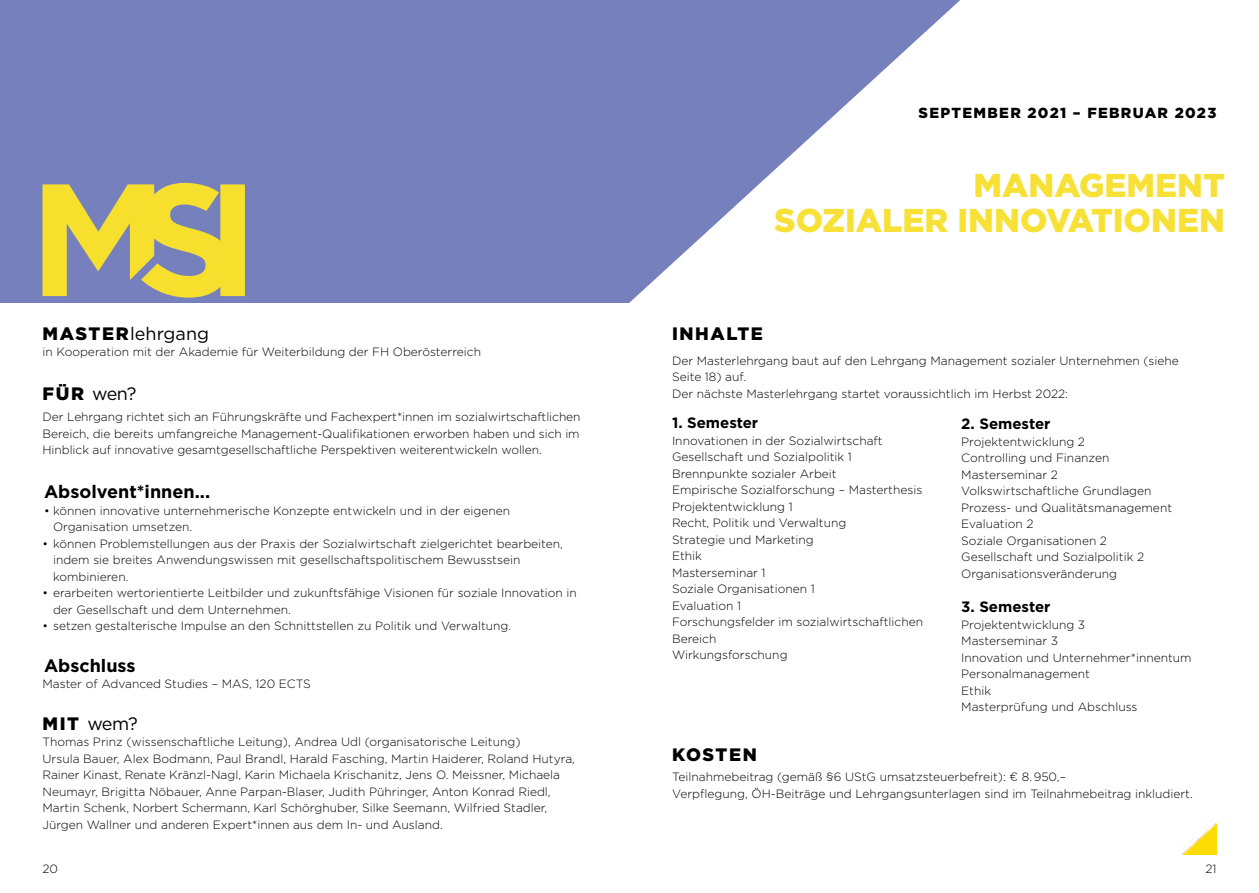
<style>
.page{position:relative;width:1259px;height:893px;background:#fff}
.page>*{position:absolute;margin:0;border:0;box-sizing:border-box;transform-origin:0 0}
.t1{font:900 33px/34.5px "Gotham";color:#f7e02d;text-align:right}
.t2{font:18px "Gotham";color:#000}
.t3{font:700 18px "Gotham";color:#000}
.t4{font:900 18px "Gotham";letter-spacing:.09em;color:#000}
.t5{font:700 15px "Gotham";color:#000}
.t6{font:900 14.55px "Gotham";letter-spacing:.09em;color:#000}
.t7{font:300 12px/16.5px "Gotham";color:#000}
.s1{font-weight:900}
</style>
<div class="page">
<div style="left:0;top:0;width:977px;height:303px;background:#7680bd"></div>
<svg style="left:629px;top:0;width:348px;height:303px;fill:#fff"></svg>
<img style="left:1181px;top:823px;width:35px;height:32px">
<svg style="left:43px;top:183px;width:202px;height:115px"></svg>
<p class="t6" style="left:918px;top:103px;width:299px">SEPTEMBER 2021 – FEBRUAR 2023</p>
<h2 class="t2" style="left:43px;top:322px;width:168px"><span class="s1">MASTER</span>lehrgang</h2>
<p class="t7" style="left:43px;top:343px;width:440px">in Kooperation mit der Akademie für Weiterbildung der FH Oberösterreich</p>
<h2 class="t2" style="left:43px;top:382px;width:96px"><span class="s1">FÜR</span> wen?</h2>
<p class="t7" style="left:43px;top:408px;width:539px;text-align:justify">Der Lehrgang richtet sich an Führungskräfte und Fachexpert*innen im sozialwirtschaftlichen Bereich, die bereits umfangreiche Management-Qualifikationen erworben haben und sich im Hinblick auf innovative gesamtgesellschaftliche Perspektiven weiterentwickeln wollen.</p>
<h2 class="t3" style="left:44px;top:480px;width:168px">Absolvent*innen...</h2>
<p class="t7" style="left:53px;top:502px;width:458px;text-indent:-9px">• können innovative unternehmerische Konzepte entwickeln und in der eigenen<br>Organisation umsetzen.</p>
<p class="t7" style="left:53px;top:535px;width:511px;text-indent:-10px">• können Problemstellungen aus der Praxis der Sozialwirtschaft zielgerichtet bearbeiten, indem sie breites Anwendungswissen mit gesellschaftspolitischem Bewusstsein kombinieren.</p>
<p class="t7" style="left:53px;top:584px;width:525px;text-indent:-10px">• erarbeiten wertorientierte Leitbilder und zukunftsfähige Visionen für soziale Innovation in der Gesellschaft und dem Unternehmen.</p>
<p class="t7" style="left:43px;top:617px;width:470px">• setzen gestalterische Impulse an den Schnittstellen zu Politik und Verwaltung.</p>
<h2 class="t3" style="left:44px;top:653px;width:93px">Abschluss</h2>
<p class="t7" style="left:43px;top:675px;width:270px">Master of Advanced Studies – MAS, 120 ECTS</p>
<h2 class="t2" style="left:43px;top:712px;width:97px"><span class="s1">MIT</span> wem?</h2>
<p class="t7" style="left:43px;top:733px;width:534px">Thomas Prinz (wissenschaftliche Leitung), Andrea Udl (organisatorische Leitung)<br>Ursula Bauer, Alex Bodmann, Paul Brandl, Harald Fasching, Martin Haiderer, Roland Hutyra, Rainer Kinast, Renate Kränzl-Nagl, Karin Michaela Krischanitz, Jens O. Meissner, Michaela Neumayr, Brigitta Nöbauer, Anne Parpan-Blaser, Judith Pühringer, Anton Konrad Riedl, Martin Schenk, Norbert Schermann, Karl Schörghuber, Silke Seemann, Wilfried Stadler, Jürgen Wallner und anderen Expert*innen aus dem In- und Ausland.</p>
<h1 class="t1" style="left:774px;top:168px;width:452px">MANAGEMENT<br>SOZIALER INNOVATIONEN</h1>
<h2 class="t4" style="left:672px;top:321px;width:92px">INHALTE</h2>
<p class="t7" style="left:672px;top:352px;width:508px">Der Masterlehrgang baut auf den Lehrgang Management sozialer Unternehmen (siehe<br>Seite 18) auf.<br>Der nächste Masterlehrgang startet voraussichtlich im Herbst 2022:</p>
<p class="t5" style="left:672px;top:413px;width:88px">1. Semester</p>
<p class="t7" style="left:672px;top:432px;width:253px">Innovationen in der Sozialwirtschaft<br>Gesellschaft und Sozialpolitik 1<br>Brennpunkte sozialer Arbeit<br>Empirische Sozialforschung – Masterthesis<br>Projektentwicklung 1<br>Recht, Politik und Verwaltung<br>Strategie und Marketing<br>Ethik<br>Masterseminar 1<br>Soziale Organisationen 1<br>Evaluation 1<br>Forschungsfelder im sozialwirtschaftlichen<br>Bereich<br>Wirkungsforschung</p>
<p class="t5" style="left:961px;top:414px;width:91px">2. Semester</p>
<p class="t7" style="left:961px;top:433px;width:212px">Projektentwicklung 2<br>Controlling und Finanzen<br>Masterseminar 2<br>Volkswirtschaftliche Grundlagen<br>Prozess- und Qualitätsmanagement<br>Evaluation 2<br>Soziale Organisationen 2<br>Gesellschaft und Sozialpolitik 2<br>Organisationsveränderung</p>
<p class="t5" style="left:961px;top:597px;width:91px">3. Semester</p>
<p class="t7" style="left:961px;top:616px;width:232px">Projektentwicklung 3<br>Masterseminar 3<br>Innovation und Unternehmer*innentum<br>Personalmanagement<br>Ethik<br>Masterprüfung und Abschluss</p>
<h2 class="t4" style="left:672px;top:742px;width:86px">KOSTEN</h2>
<p class="t7" style="left:672px;top:768px;width:522px">Teilnahmebeitrag (gemäß §6 UStG umsatzsteuerbefreit): € 8. 950,–<br>Verpflegung, ÖH-Beiträge und Lehrgangsunterlagen sind im Teilnahmebeitrag inkludiert.</p>
<p class="t7" style="left:43px;top:860px;width:17px">20</p>
<p class="t7" style="left:1205px;top:860px;width:13px">21</p>
</div>
